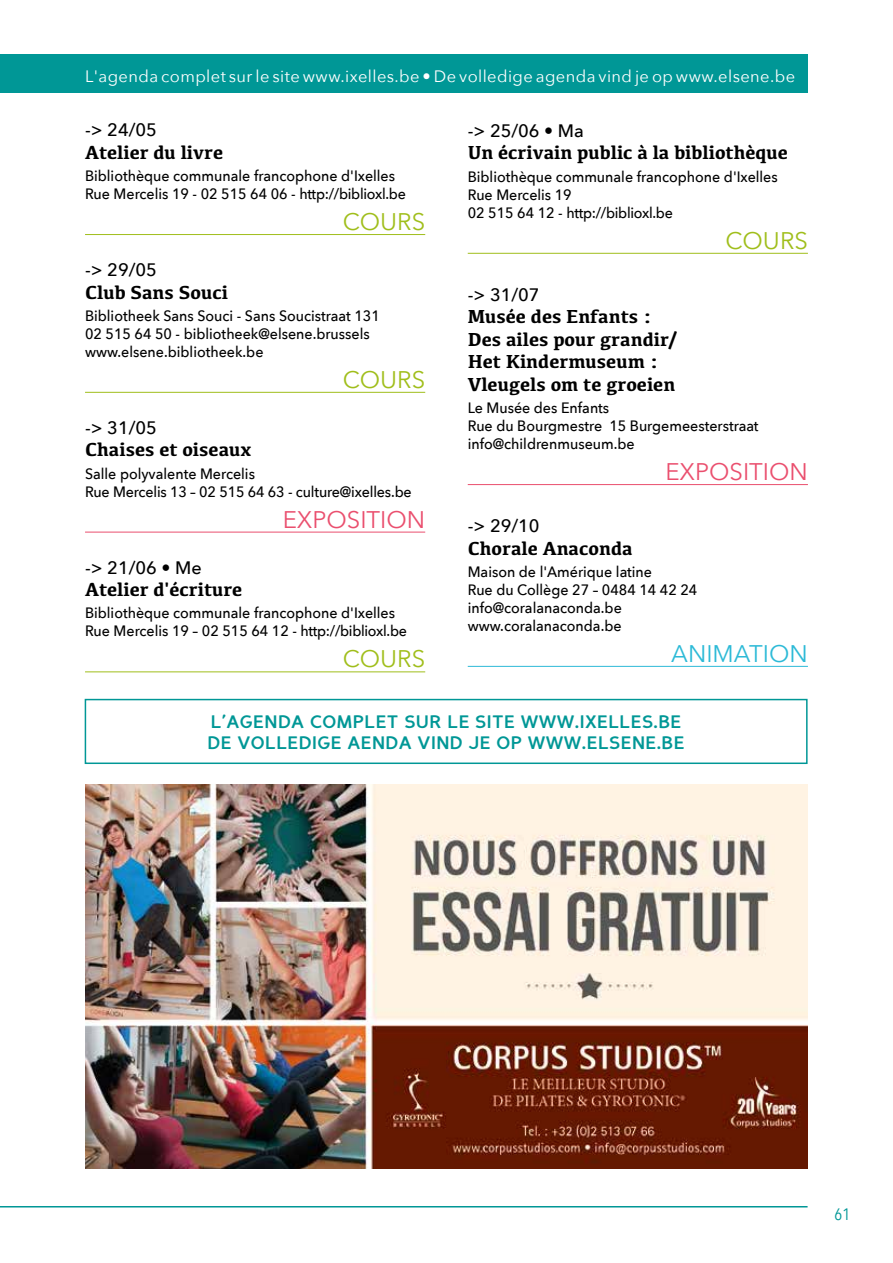
<style>
.page{position:relative;width:893px;height:1263px;background:#fff}
.page>*{position:absolute;margin:0;border:0;box-sizing:border-box;transform-origin:0 0}
.t1{font:24px "Avenir Next";color:#a0be1b}
.t2{font:24px "Avenir Next";color:#ea4f6e}
.t3{font:24px "Avenir Next";color:#2dbad7}
.t4{font:700 19.5px/22.5px "Kefa";color:#000}
.t5{font:700 18px/21px "Perspective Sans";letter-spacing:.025em;color:#009796}
.t6{font:500 18px "Avenir Next";color:#000}
.t7{font:16.5px "Avenir Next";letter-spacing:.025em;color:#fff}
.t8{font:16.5px "Avenir Next Condensed";color:#009796}
.t9{font:500 15px/18px "Avenir Next";color:#000;scale:.95 1}
</style>
<div class="page">
<hr style="left:0;top:1206px;width:808px;height:1px;background:#009796">
<div style="left:0;top:54px;width:808px;height:39px;background:#009796"></div>
<hr style="left:85px;top:234px;width:340px;height:1px;background:#a0be1b">
<hr style="left:85px;top:392px;width:340px;height:1px;background:#a0be1b">
<hr style="left:85px;top:532px;width:340px;height:1px;background:#ea4f6e">
<hr style="left:85px;top:671px;width:340px;height:1px;background:#a0be1b">
<hr style="left:468px;top:253px;width:340px;height:1px;background:#a0be1b">
<hr style="left:468px;top:484px;width:340px;height:1px;background:#ea4f6e">
<hr style="left:468px;top:666px;width:340px;height:1px;background:#2dbad7">
<div style="left:85px;top:699px;width:723px;height:65px;border:2px solid #009796"></div>
<img style="left:85px;top:784px;width:723px;height:384px">
<p class="t7" style="left:85px;top:63px;width:712px">L'agenda complet sur le site www.ixelles.be • De volledige agenda vind je op www.elsene.be</p>
<p class="t6" style="left:85px;top:115px;width:73px">-&gt; 24/05</p>
<h2 class="t4" style="left:85px;top:140px;width:140px">Atelier du livre</h2>
<p class="t9" style="left:85px;top:166px;width:339px">Bibliothèque communale francophone d'Ixelles<br>Rue Mercelis 19 - 02 515 64 06 - http://biblioxl.be</p>
<h1 class="t1" style="left:343px;top:201px;width:84px">COURS</h1>
<p class="t6" style="left:85px;top:254px;width:73px">-&gt; 29/05</p>
<h2 class="t4" style="left:85px;top:280px;width:144px">Club Sans Souci</h2>
<p class="t9" style="left:85px;top:306px;width:312px">Bibliotheek Sans Souci - Sans Soucistraat 131<br>02 515 64 50 - bibliotheek@elsene.brussels www.elsene.bibliotheek.be</p>
<h1 class="t1" style="left:343px;top:359px;width:84px">COURS</h1>
<p class="t6" style="left:85px;top:412px;width:73px">-&gt; 31/05</p>
<h2 class="t4" style="left:85px;top:437px;width:168px">Chaises et oiseaux</h2>
<p class="t9" style="left:85px;top:464px;width:345px">Salle polyvalente Mercelis<br>Rue Mercelis 13 – 02 515 64 63 - culture@ixelles.be</p>
<h1 class="t2" style="left:283px;top:499px;width:144px">EXPOSITION</h1>
<p class="t6" style="left:85px;top:552px;width:118px">-&gt; 21/06 • Me</p>
<h2 class="t4" style="left:85px;top:577px;width:159px">Atelier d'écriture</h2>
<p class="t9" style="left:85px;top:604px;width:340px">Bibliothèque communale francophone d'Ixelles<br>Rue Mercelis 19 – 02 515 64 12 - http://biblioxl.be</p>
<h1 class="t1" style="left:343px;top:639px;width:84px">COURS</h1>
<p class="t6" style="left:468px;top:115px;width:118px">-&gt; 25/06 • Ma</p>
<h2 class="t4" style="left:468px;top:141px;width:322px">Un écrivain public à la bibliothèque</h2>
<p class="t9" style="left:468px;top:167px;width:328px">Bibliothèque communale francophone d'Ixelles<br>Rue Mercelis 19<br>02 515 64 12 - http://biblioxl.be</p>
<h1 class="t1" style="left:726px;top:220px;width:84px">COURS</h1>
<p class="t6" style="left:468px;top:279px;width:73px">-&gt; 31/07</p>
<h2 class="t4" style="left:468px;top:304px;width:211px">Musée des Enfants :<br>Des ailes pour grandir/<br>Het Kindermuseum :<br>Vleugels om te groeien</h2>
<p class="t9" style="left:468px;top:398px;width:308px">Le Musée des Enfants<br>Rue du Bourgmestre 15 Burgemeesterstraat info@childrenmuseum.be</p>
<h1 class="t2" style="left:665px;top:451px;width:144px">EXPOSITION</h1>
<p class="t6" style="left:468px;top:510px;width:73px">-&gt; 29/10</p>
<h2 class="t4" style="left:468px;top:536px;width:167px">Chorale Anaconda</h2>
<p class="t9" style="left:468px;top:562px;width:243px">Maison de l'Amérique latine<br>Rue du Collège 27 – 0484 14 42 24 info@coralanaconda.be www.coralanaconda.be</p>
<h1 class="t3" style="left:671px;top:633px;width:138px">ANIMATION</h1>
<p class="t5" style="left:208px;top:711px;width:478px">L’AGENDA COMPLET SUR LE SITE WWW.IXELLES.BE<br>DE VOLLEDIGE AENDA VIND JE OP WWW.ELSENE.BE</p>
<p class="t8" style="left:835px;top:1200px;width:17px">61</p>
</div>
